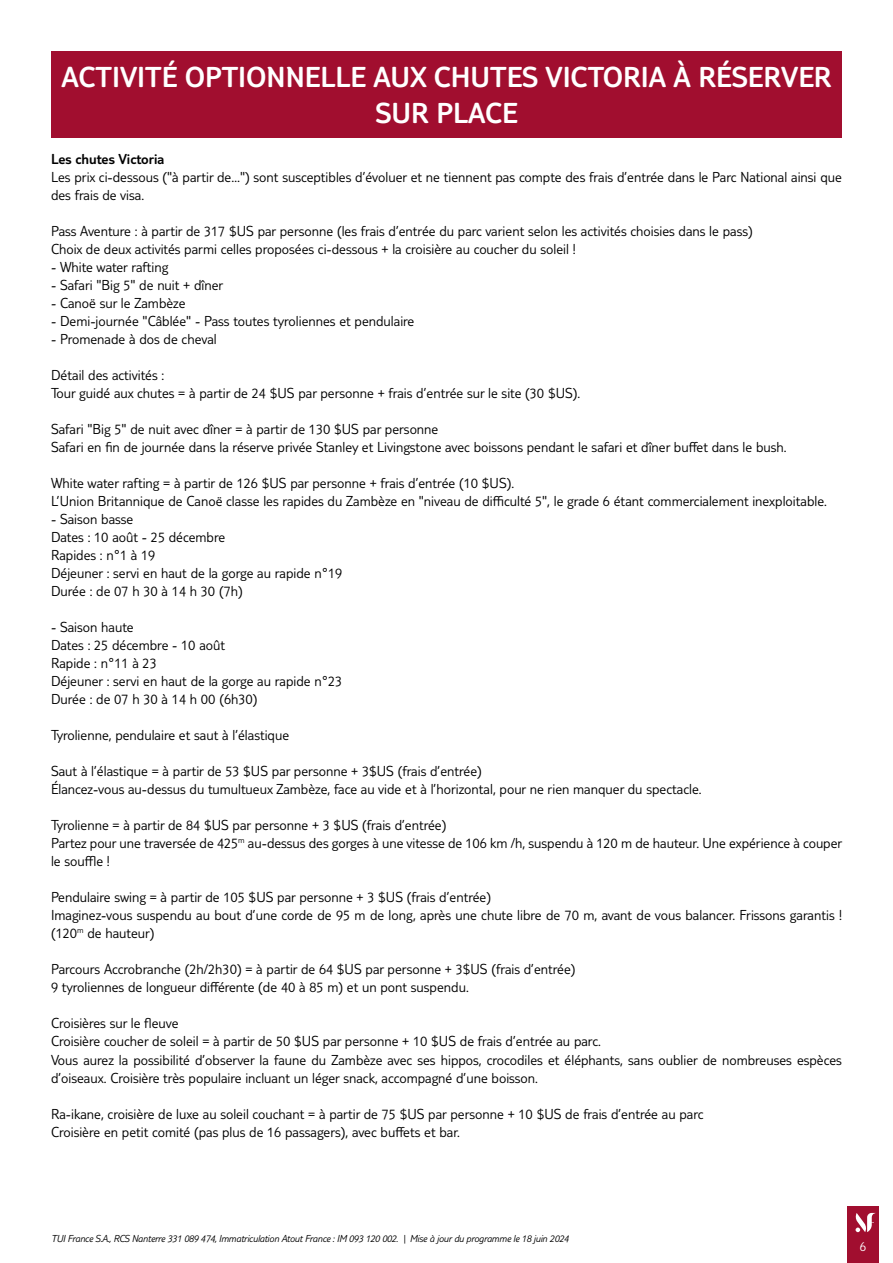
<style>
.page{position:relative;width:893px;height:1263px;background:#fff}
.page>*{position:absolute;margin:0;border:0;box-sizing:border-box;transform-origin:0 0}
.t1{font:300 30px/36px "TUI Type";color:#fff;text-align:center}
.t2{font:300 15px/18px "TUI Type";color:#000}
.t3{font:300 15px "TUI Type";color:#000}
.t4{font:300 13.5px "TUI Type";color:#fff}
.t5{font:italic 300 10.5px "TUI Type";letter-spacing:-.02em;color:#000}
</style>
<div class="page">
<div style="left:847px;top:1206px;width:32px;height:57px;background:#a10e2f"></div>
<svg style="left:855px;top:1213px;width:21px;height:19px"></svg>
<div style="left:51px;top:51px;width:791px;height:87px;background:#a10e2f"></div>
<h1 class="t1" style="left:61px;top:58px;width:772px">ACTIVITÉ OPTIONNELLE AUX CHUTES VICTORIA À RÉSERVER<br>SUR PLACE</h1>
<p class="t3" style="left:51px;top:151px;width:115px">Les chutes Victoria</p>
<p class="t2" style="left:51px;top:168px;width:792px">Les prix ci-dessous ("à partir de…") sont susceptibles d’évoluer et ne tiennent pas compte des frais d’entrée dans le Parc National ainsi que des frais de visa.</p>
<p class="t2" style="left:51px;top:222px;width:703px">Pass Aventure : à partir de 317 $US par personne (les frais d’entrée du parc varient selon les activités choisies dans le pass)<br>Choix de deux activités parmi celles proposées ci-dessous + la croisière au coucher du soleil !</p>
<p class="t2" style="left:51px;top:258px;width:119px">- White water rafting</p>
<p class="t2" style="left:51px;top:276px;width:174px">- Safari "Big 5" de nuit + dîner</p>
<p class="t2" style="left:51px;top:294px;width:136px">- Canoë sur le Zambèze</p>
<p class="t2" style="left:51px;top:312px;width:365px">- Demi-journée "Câblée" - Pass toutes tyroliennes et pendulaire</p>
<p class="t2" style="left:51px;top:330px;width:167px">- Promenade à dos de cheval</p>
<p class="t2" style="left:51px;top:366px;width:531px">Détail des activités :<br>Tour guidé aux chutes = à partir de 24 $US par personne + frais d’entrée sur le site (30 $US).</p>
<p class="t2" style="left:51px;top:420px;width:737px">Safari "Big 5" de nuit avec dîner = à partir de 130 $US par personne<br>Safari en fin de journée dans la réserve privée Stanley et Livingstone avec boissons pendant le safari et dîner buffet dans le bush.</p>
<p class="t2" style="left:51px;top:474px;width:777px">White water rafting = à partir de 126 $US par personne + frais d’entrée (10 $US).<br>L’Union Britannique de Canoë classe les rapides du Zambèze en "niveau de difficulté 5", le grade 6 étant commercialement inexploitable.</p>
<p class="t2" style="left:51px;top:510px;width:293px">- Saison basse<br>Dates : 10 août - 25 décembre<br>Rapides : n°1 à 19<br>Déjeuner : servi en haut de la gorge au rapide n°19<br>Durée : de 07 h 30 à 14 h 30 (7h)</p>
<p class="t2" style="left:51px;top:618px;width:293px">- Saison haute<br>Dates : 25 décembre - 10 août<br>Rapide : n°11 à 23<br>Déjeuner : servi en haut de la gorge au rapide n°23<br>Durée : de 07 h 30 à 14 h 00 (6h30)</p>
<p class="t2" style="left:51px;top:726px;width:240px">Tyrolienne, pendulaire et saut à l’élastique</p>
<p class="t2" style="left:51px;top:762px;width:652px">Saut à l’élastique = à partir de 53 $US par personne + 3$US (frais d’entrée)<br>Élancez-vous au-dessus du tumultueux Zambèze, face au vide et à l’horizontal, pour ne rien manquer du spectacle.</p>
<p class="t2" style="left:51px;top:816px;width:793px">Tyrolienne = à partir de 84 $US par personne + 3 $US (frais d’entrée)<br>Partez pour une traversée de 425<sup>m</sup> au-dessus des gorges à une vitesse de 106 km /h, suspendu à 120 m de hauteur. Une expérience à couper le souffle !</p>
<p class="t2" style="left:51px;top:888px;width:792px">Pendulaire swing = à partir de 105 $US par personne + 3 $US (frais d’entrée)<br>Imaginez-vous suspendu au bout d’une corde de 95 m de long, après une chute libre de 70 m, avant de vous balancer. Frissons garantis ! (120<sup>m</sup> de hauteur)</p>
<p class="t2" style="left:51px;top:960px;width:526px">Parcours Accrobranche (2h/2h30) = à partir de 64 $US par personne + 3$US (frais d’entrée)<br>9 tyroliennes de longueur différente (de 40 à 85 m) et un pont suspendu.</p>
<p class="t2" style="left:51px;top:1014px;width:792px">Croisières sur le fleuve<br>Croisière coucher de soleil = à partir de 50 $US par personne + 10 $US de frais d’entrée au parc.<br>Vous aurez la possibilité d’observer la faune du Zambèze avec ses hippos, crocodiles et éléphants, sans oublier de nombreuses espèces d’oiseaux. Croisière très populaire incluant un léger snack, accompagné d’une boisson.</p>
<p class="t2" style="left:51px;top:1104px;width:654px">Ra-ikane, croisière de luxe au soleil couchant = à partir de 75 $US par personne + 10 $US de frais d’entrée au parc<br>Croisière en petit comité (pas plus de 16 passagers), avec buffets et bar.</p>
<p class="t5" style="left:51px;top:1232px;width:519px">TUI France S.A., RCS Nanterre 331 089 474, Immatriculation Atout France : IM 093 120 002. | Mise à jour du programme le 18 juin 2024</p>
<p class="t4" style="left:860px;top:1239px;width:8px">6</p>
</div>
